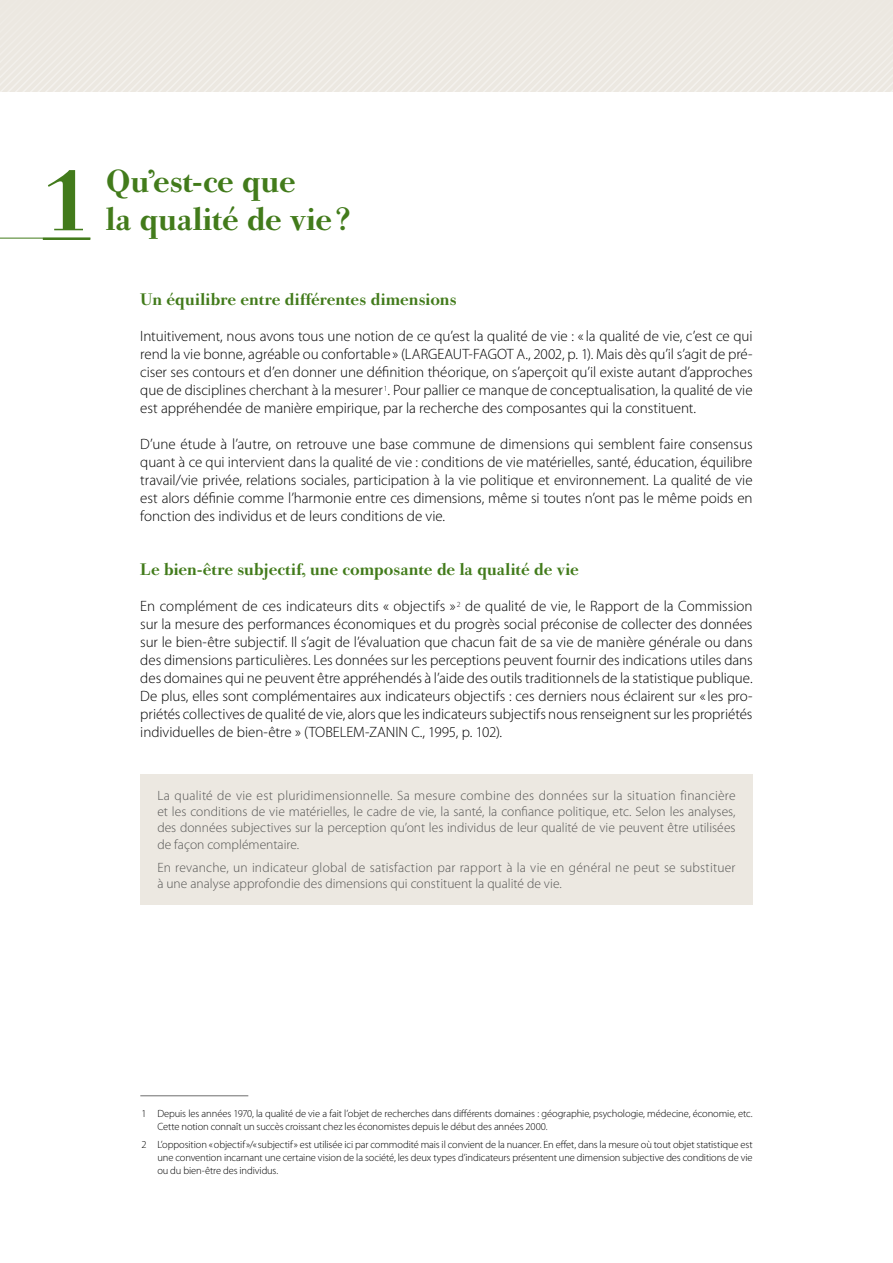
<style>
.page{position:relative;width:893px;height:1263px;background:#fff}
.page>*{position:absolute;margin:0;border:0;box-sizing:border-box;transform-origin:0 0}
.t1{font:700 85.5px "Bauer Bodoni";color:#427b1b}
.t2{font:500 31.5px "Bodoni Old Face BE";color:#427b1b}
.t3{font:500 16.5px "Bodoni Old Face BE";color:#427b1b}
.t4{font:300 15px/18px "Myriad Pro";letter-spacing:-.005em;color:#000;text-align:justify}
.t5{font:300 13.5px/16.2px "Myriad Pro";letter-spacing:.005em;color:#565655;text-align:justify}
.t6{font:300 10.5px/12.6px "Myriad Pro";letter-spacing:-.01em;color:#000}
</style>
<div class="page">
<svg style="left:0;top:0;width:893px;height:92px;background:#ede9e2"></svg>
<div style="left:140px;top:774px;width:613px;height:131px;background:#ece8e1"></div>
<hr style="left:140px;top:1095px;width:108px;height:1px;background:#6e6e6e">
<hr style="left:0;top:238px;width:90px;height:1px;background:#427b1b">
<hr style="left:43px;top:238px;width:47px;height:2px;background:#427b1b">
<h1 class="t1" style="left:43px;top:149px;width:49px">1</h1>
<h2 class="t2" style="left:106px;top:162px;width:191px">Qu’est-ce que</h2>
<h2 class="t2" style="left:106px;top:200px;width:245px">la qualité de vie?</h2>
<p class="t3" style="left:140px;top:289px;width:318px">Un équilibre entre différentes dimensions</p>
<p class="t4" style="left:140px;top:327px;width:614px">Intuitivement, nous avons tous une notion de ce qu’est la qualité de vie : «la qualité de vie, c’est ce qui rend la vie bonne, agréable ou confortable » (LARGEAUT-FAGOT A., 2002, p. 1). Mais dès qu’il s’agit de pré&shy;ciser ses contours et d’en donner une définition théorique, on s’aperçoit qu’il existe autant d’approches que de disciplines cherchant à la mesurer<sup>1</sup>. Pour pallier ce manque de conceptualisation, la qualité de vie est appréhendée de manière empirique, par la recherche des composantes qui la constituent.</p>
<p class="t4" style="left:140px;top:435px;width:614px">D’une étude à l’autre, on retrouve une base commune de dimensions qui semblent faire consensus quant à ce qui intervient dans la qualité de vie : conditions de vie matérielles, santé, éducation, équilibre travail/vie privée, relations sociales, participation à la vie politique et environnement. La qualité de vie est alors définie comme l’harmonie entre ces dimensions, même si toutes n’ont pas le même poids en fonction des individus et de leurs conditions de vie.</p>
<p class="t3" style="left:140px;top:559px;width:440px">Le bien-être subjectif, une composante de la qualité de vie</p>
<p class="t4" style="left:140px;top:597px;width:614px">En complément de ces indicateurs dits « objectifs » <sup>2</sup> de qualité de vie, le Rapport de la Commission sur la mesure des performances économiques et du progrès social préconise de collecter des données sur le bien-être subjectif. Il s’agit de l’évaluation que chacun fait de sa vie de manière générale ou dans des dimensions particulières. Les données sur les perceptions peuvent fournir des indications utiles dans des domaines qui ne peuvent être appréhendés à l’aide des outils traditionnels de la statistique publique.<br>De plus, elles sont complémentaires aux indicateurs objectifs : ces derniers nous éclairent sur «les pro&shy;priétés collectives de qualité de vie, alors que les indicateurs subjectifs nous renseignent sur les propriétés individuelles de bien-être » (TOBELEM-ZANIN C., 1995, p. 102).</p>
<p class="t5" style="left:157px;top:788px;width:580px">La qualité de vie est pluridimensionnelle. Sa mesure combine des données sur la situation financière et les conditions de vie matérielles, le cadre de vie, la santé, la confiance politique, etc. Selon les analyses, des données subjectives sur la perception qu’ont les individus de leur qualité de vie peuvent être utilisées de façon complémentaire.</p>
<p class="t5" style="left:157px;top:859px;width:580px">En revanche, un indicateur global de satisfaction par rapport à la vie en général ne peut se substituer à une analyse approfondie des dimensions qui constituent la qualité de vie.</p>
<p class="t6" style="left:157px;top:1107px;width:597px;text-indent:-16px">1 Depuis les années 1970, la qualité de vie a fait l’objet de recherches dans différents domaines : géographie, psychologie, médecine, économie, etc.<br>Cette notion connaît un succès croissant chez les économistes depuis le début des années 2000.</p>
<p class="t6" style="left:157px;top:1139px;width:597px;text-align:justify;text-indent:-16px">2 L’opposition «objectif»/«subjectif» est utilisée ici par commodité mais il convient de la nuancer. En effet, dans la mesure où tout objet statistique est une convention incarnant une certaine vision de la société, les deux types d’indicateurs présentent une dimension subjective des conditions de vie ou du bien-être des individus.</p>
</div>
